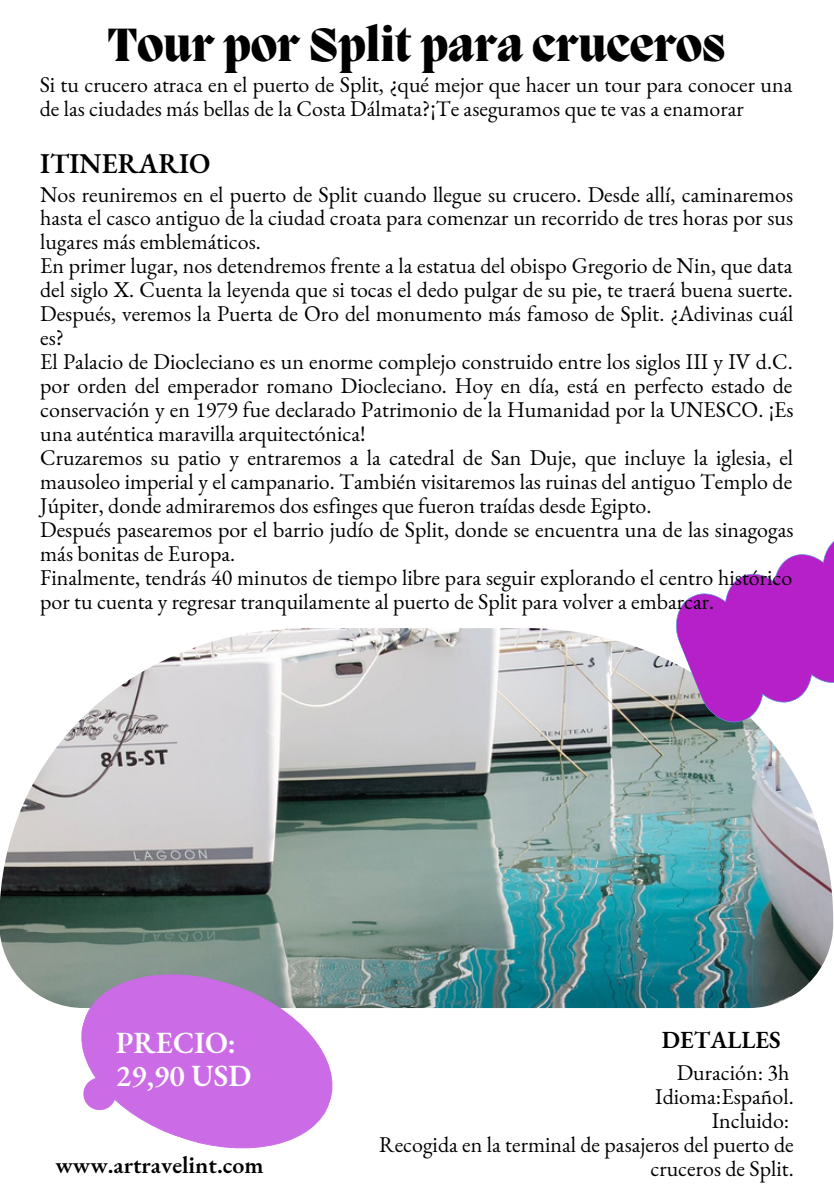
<style>
.page{position:relative;width:834px;height:1196px;background:#fff}
.page>*{position:absolute;margin:0;border:0;box-sizing:border-box;transform-origin:0 0}
.t1{font:800 47.8px "Migra";color:#000}
.t2{font:600 30px/32.2px "EB Garamond";color:#fff}
.t3{font:600 28px "EB Garamond";color:#000}
.t4{font:600 24px "EB Garamond";color:#000}
.t5{font:22px/24px "EB Garamond";color:#000;text-align:justify}
</style>
<div class="page">
<img style="left:0;top:628px;width:833px;height:380px">
<svg style="left:665px;top:541px;width:169px;height:191px"></svg>
<svg style="left:58px;top:943px;width:297px;height:206px;fill:#cb6ce6"></svg>
<p class="t1" style="left:107px;top:22px;width:620px">Tour por Split para cruceros</p>
<p class="t5" style="left:40px;top:73px;width:754px">Si tu crucero atraca en el puerto de Split, ¿qué mejor que hacer un tour para conocer una de las ciudades más bellas de la Costa Dálmata?¡Te aseguramos que te vas a enamorar</p>
<p class="t3" style="left:40px;top:145px;width:172px">ITINERARIO</p>
<p class="t5" style="left:40px;top:182px;width:754px">Nos reuniremos en el puerto de Split cuando llegue su crucero. Desde allí, caminaremos hasta el casco antiguo de la ciudad croata para comenzar un recorrido de tres horas por sus lugares más emblemáticos.</p>
<p class="t5" style="left:40px;top:253px;width:755px">En primer lugar, nos detendremos frente a la estatua del obispo Gregorio de Nin, que data del siglo X. Cuenta la leyenda que si tocas el dedo pulgar de su pie, te traerá buena suerte.<br>Después, veremos la Puerta de Oro del monumento más famoso de Split. ¿Adivinas cuál es?</p>
<p class="t5" style="left:40px;top:349px;width:755px">El Palacio de Diocleciano es un enorme complejo construido entre los siglos III y IV d.C. por orden del emperador romano Diocleciano. Hoy en día, está en perfecto estado de conservación y en 1979 fue declarado Patrimonio de la Humanidad por la UNESCO. ¡Es una auténtica maravilla arquitectónica!</p>
<p class="t5" style="left:40px;top:445px;width:754px">Cruzaremos su patio y entraremos a la catedral de San Duje, que incluye la iglesia, el mausoleo imperial y el campanario. También visitaremos las ruinas del antiguo Templo de Júpiter, donde admiraremos dos esfinges que fueron traídas desde Egipto.</p>
<p class="t5" style="left:40px;top:517px;width:755px">Después pasearemos por el barrio judío de Split, donde se encuentra una de las sinagogas más bonitas de Europa.</p>
<p class="t5" style="left:40px;top:565px;width:753px">Finalmente, tendrás 40 minutos de tiempo libre para seguir explorando el centro histórico por tu cuenta y regresar tranquilamente al puerto de Split para volver a embarcar.</p>
<p class="t2" style="left:116px;top:1026px;width:137px">PRECIO:<br>29,90 USD</p>
<p class="t4" style="left:55px;top:1149px;width:210px">www.artravelint.com</p>
<p class="t4" style="left:662px;top:1024px;width:120px">DETALLES</p>
<p class="t5" style="left:677px;top:1060px;width:114px">Duración: 3h</p>
<p class="t5" style="left:655px;top:1084px;width:140px">Idioma:Español.</p>
<p class="t5" style="left:712px;top:1108px;width:79px">Incluido:</p>
<p class="t5" style="left:379px;top:1132px;width:416px;text-align:right">Recogida en la terminal de pasajeros del puerto de cruceros de Split.</p>
</div>
